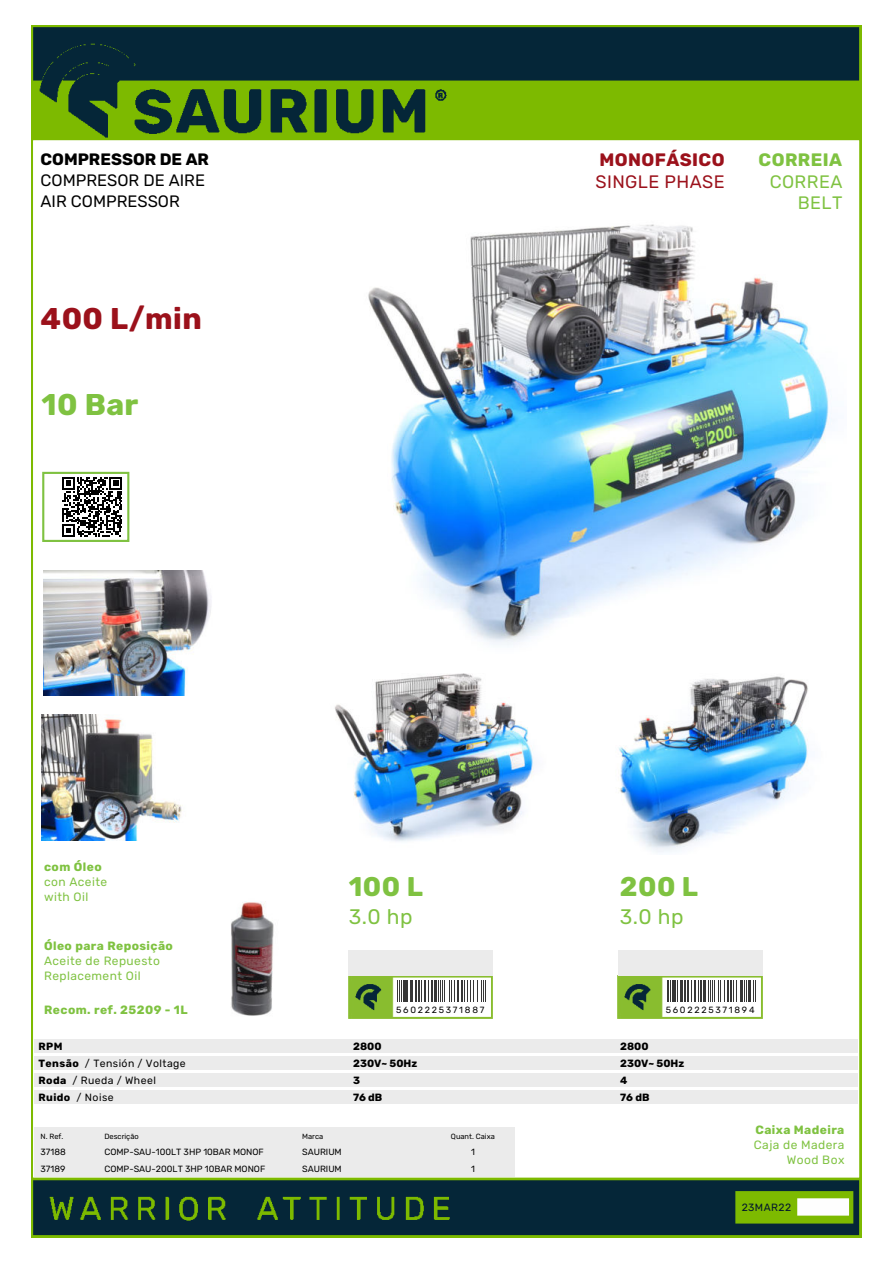
<style>
.page{position:relative;width:893px;height:1263px;background:#fff}
.page>*{position:absolute;margin:0;border:0;box-sizing:border-box;transform-origin:0 0}
.t1{font:700 30px "Rubik";letter-spacing:.015em;color:#9b111b}
.t2{font:700 30px "Rubik";color:#7fc241}
.t3{font:700 27px "Rubik";letter-spacing:.015em;color:#7fc241}
.t4{font:21px "Rubik";color:#7fc241}
.t5{font:18px "Rubik";letter-spacing:.025em;color:#9b111b}
.t6{font:18px/21.3px "Rubik";letter-spacing:.025em;color:#7fc241;text-align:right}
.t7{font:700 18px "Rubik";letter-spacing:.025em;color:#9b111b}
.t8{font:700 18px "Rubik";letter-spacing:.025em;color:#7fc241}
.t9{font:16.5px/21.3px "Rubik";color:#000}
.t10{font:700 16.5px "Rubik";color:#000}
.t11{font:12px/14.9px "Rubik";letter-spacing:.035em;color:#7fc241}
.t12{font:700 12px "Rubik";letter-spacing:.035em;color:#7fc241}
.t13{font:10.5px "Rubik";letter-spacing:.04em;color:#000}
.t14{font:700 10.5px "Rubik";color:#000}
.t15{font:10.5px "Rubik";letter-spacing:.04em;color:#00142e}
.t16{font:9px "Rubik";color:#000}
.t17{font:9px "Rubik";letter-spacing:.195em;color:#000}
.t18{font:7.5px "Rubik";color:#000}
.s1{font-weight:700}
</style>
<div class="page">
<img style="left:32px;top:26px;width:829px;height:1211px">
<div style="left:34px;top:1090px;width:824px;height:13px;background:#ebebeb"></div>
<div style="left:34px;top:1073px;width:824px;height:13px;background:#ebebeb"></div>
<div style="left:34px;top:1056px;width:824px;height:13px;background:#ebebeb"></div>
<div style="left:34px;top:1039px;width:824px;height:13px;background:#ebebeb"></div>
<div style="left:34px;top:1127px;width:481px;height:50px;background:#ebebeb"></div>
<div style="left:42px;top:472px;width:87px;height:70px;background:#fff;border:2px solid #7fc241"></div>
<svg style="left:62px;top:477px;width:60px;height:60px"></svg>
<img style="left:348px;top:975px;width:145px;height:43px">
<div style="left:397px;top:981px;width:89px;height:21px;background:#fff"></div>
<svg style="left:397px;top:981px;width:11px;height:21px"></svg>
<hr style="left:410px;top:981px;width:3px;height:21px;background:#373737">
<hr style="left:415px;top:981px;width:2px;height:21px;background:#373737">
<hr style="left:418px;top:981px;width:2px;height:21px;background:#373737">
<svg style="left:421px;top:981px;width:1px;height:21px"></svg>
<hr style="left:424px;top:981px;width:2px;height:21px;background:#373737">
<svg style="left:428px;top:981px;width:1px;height:21px"></svg>
<hr style="left:431px;top:981px;width:2px;height:21px;background:#373737">
<hr style="left:434px;top:981px;width:2px;height:21px;background:#373737">
<svg style="left:438px;top:981px;width:17px;height:21px"></svg>
<hr style="left:457px;top:981px;width:2px;height:21px;background:#373737">
<hr style="left:461px;top:981px;width:2px;height:21px;background:#373737">
<svg style="left:464px;top:981px;width:22px;height:21px"></svg>
<div style="left:348px;top:950px;width:145px;height:25px;background:#ebebeb"></div>
<img style="left:299px;top:661px;width:253px;height:194px">
<img style="left:43px;top:570px;width:178px;height:126px">
<img style="left:41px;top:714px;width:178px;height:126px">
<img style="left:201px;top:877px;width:105px;height:149px">
<img style="left:618px;top:975px;width:144px;height:43px">
<div style="left:667px;top:981px;width:89px;height:21px;background:#fff"></div>
<svg style="left:667px;top:981px;width:4px;height:21px"></svg>
<hr style="left:672px;top:981px;width:4px;height:21px;background:#373737">
<svg style="left:677px;top:981px;width:1px;height:21px"></svg>
<hr style="left:680px;top:981px;width:3px;height:21px;background:#373737">
<hr style="left:684px;top:981px;width:2px;height:21px;background:#373737">
<hr style="left:687px;top:981px;width:2px;height:21px;background:#373737">
<svg style="left:691px;top:981px;width:1px;height:21px"></svg>
<hr style="left:694px;top:981px;width:2px;height:21px;background:#373737">
<svg style="left:698px;top:981px;width:1px;height:21px"></svg>
<hr style="left:700px;top:981px;width:2px;height:21px;background:#373737">
<hr style="left:703px;top:981px;width:3px;height:21px;background:#373737">
<svg style="left:708px;top:981px;width:17px;height:21px"></svg>
<hr style="left:727px;top:981px;width:2px;height:21px;background:#373737">
<hr style="left:730px;top:981px;width:2px;height:21px;background:#373737">
<svg style="left:733px;top:981px;width:4px;height:21px"></svg>
<hr style="left:740px;top:981px;width:3px;height:21px;background:#373737">
<svg style="left:744px;top:981px;width:3px;height:21px"></svg>
<hr style="left:748px;top:981px;width:3px;height:21px;background:#373737">
<svg style="left:753px;top:981px;width:3px;height:21px"></svg>
<div style="left:618px;top:950px;width:144px;height:25px;background:#ebebeb"></div>
<img style="left:574px;top:661px;width:273px;height:194px">
<h3 class="t10" style="left:41px;top:149px;width:170px">COMPRESSOR DE AR</h3>
<h3 class="t9" style="left:41px;top:170px;width:166px">COMPRESOR DE AIRE<br>AIR COMPRESSOR</h3>
<h1 class="t1" style="left:41px;top:301px;width:163px">400 L/min</h1>
<h1 class="t2" style="left:41px;top:387px;width:98px">10 Bar</h1>
<h3 class="t7" style="left:599px;top:149px;width:127px">MONOFÁSICO</h3>
<h3 class="t5" style="left:595px;top:171px;width:131px">SINGLE PHASE</h3>
<h3 class="t8" style="left:759px;top:149px;width:85px">CORREIA</h3>
<h3 class="t6" style="left:770px;top:171px;width:74px">CORREA<br>BELT</h3>
<h3 class="t12" style="left:44px;top:860px;width:59px">com Óleo</h3>
<h3 class="t11" style="left:44px;top:875px;width:65px">con Aceite</h3>
<h3 class="t11" style="left:44px;top:890px;width:46px">with Oil</h3>
<h3 class="t12" style="left:44px;top:939px;width:130px">Óleo para Reposição</h3>
<h3 class="t11" style="left:44px;top:953px;width:117px">Aceite de Repuesto<br>Replacement Oil</h3>
<h3 class="t12" style="left:44px;top:1003px;width:145px">Recom. ref. 25209 - 1L</h3>
<h2 class="t3" style="left:349px;top:871px;width:76px">100 L</h2>
<h3 class="t4" style="left:349px;top:905px;width:65px">3.0 hp</h3>
<p class="t17" style="left:396px;top:1004px;width:90px">5602225371887</p>
<p class="t14" style="left:38px;top:1040px;width:26px">RPM</p>
<p class="t14" style="left:353px;top:1040px;width:30px">2800</p>
<p class="t13" style="left:38px;top:1057px;width:149px"><span class="s1">Tensão</span> / Tensión / Voltage</p>
<p class="t14" style="left:353px;top:1057px;width:66px">230V~ 50Hz</p>
<p class="t13" style="left:38px;top:1074px;width:119px"><span class="s1">Roda</span> / Rueda / Wheel</p>
<p class="t14" style="left:353px;top:1074px;width:8px">3</p>
<p class="t13" style="left:38px;top:1091px;width:77px"><span class="s1">Ruido</span> / Noise</p>
<p class="t14" style="left:353px;top:1091px;width:31px">76 dB</p>
<p class="t18" style="left:41px;top:1132px;width:24px">N. Ref.</p>
<p class="t16" style="left:41px;top:1147px;width:27px">37188</p>
<p class="t18" style="left:104px;top:1132px;width:36px">Descrição</p>
<p class="t16" style="left:104px;top:1147px;width:161px">COMP-SAU-100LT 3HP 10BAR MONOF</p>
<p class="t18" style="left:302px;top:1132px;width:23px">Marca</p>
<p class="t16" style="left:302px;top:1147px;width:41px">SAURIUM</p>
<p class="t18" style="left:451px;top:1132px;width:45px">Quant. Caixa</p>
<p class="t16" style="left:471px;top:1147px;width:5px">1</p>
<p class="t16" style="left:41px;top:1163px;width:26px">37189</p>
<p class="t16" style="left:104px;top:1163px;width:162px">COMP-SAU-200LT 3HP 10BAR MONOF</p>
<p class="t16" style="left:302px;top:1163px;width:41px">SAURIUM</p>
<p class="t16" style="left:471px;top:1163px;width:5px">1</p>
<h2 class="t3" style="left:620px;top:871px;width:80px">200 L</h2>
<h3 class="t4" style="left:620px;top:905px;width:65px">3.0 hp</h3>
<p class="t14" style="left:620px;top:1040px;width:30px">2800</p>
<p class="t17" style="left:666px;top:1004px;width:90px">5602225371894</p>
<p class="t14" style="left:620px;top:1057px;width:66px">230V~ 50Hz</p>
<p class="t14" style="left:620px;top:1074px;width:9px">4</p>
<p class="t14" style="left:620px;top:1091px;width:31px">76 dB</p>
<h3 class="t12" style="left:755px;top:1123px;width:90px">Caixa Madeira</h3>
<h3 class="t11" style="left:754px;top:1138px;width:92px">Caja de Madera</h3>
<h3 class="t11" style="left:787px;top:1153px;width:59px">Wood Box</h3>
<p class="t15" style="left:742px;top:1202px;width:51px">23MAR22</p>
</div>
